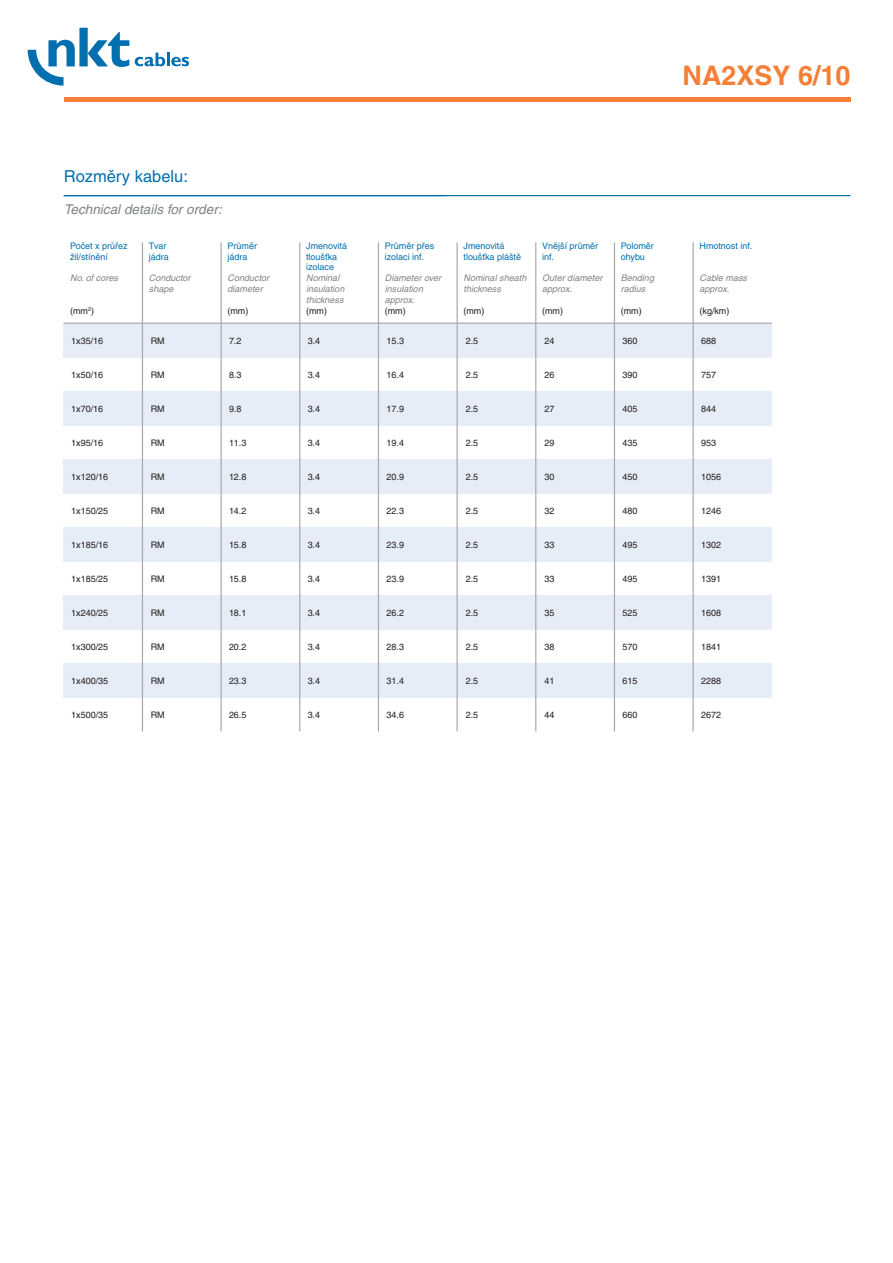
<style>
.page{position:relative;width:893px;height:1263px;background:#fff}
.page>*{position:absolute;margin:0;border:0;box-sizing:border-box;transform-origin:0 0}
.t1{font:700 27px "Helvetica CE";color:#f47f37}
.t2{font:16.5px "Helvetica CE";color:#006faf}
.t3{font:italic 13.5px "Helvetica CE";letter-spacing:.005em;color:#808285}
.t4{font:9px "Helvetica CE";color:#231f20}
.t5{font:italic 9px/10.8px "Helvetica CE";letter-spacing:.005em;color:#808285}
.t6{font:9px/10.8px "Helvetica CE";color:#006faf}
</style>
<div class="page">
<div style="left:64px;top:323px;width:708px;height:34px;background:#e6edf6"></div>
<div style="left:64px;top:391px;width:708px;height:34px;background:#e6edf6"></div>
<div style="left:64px;top:459px;width:708px;height:34px;background:#e6edf6"></div>
<div style="left:64px;top:527px;width:708px;height:34px;background:#e6edf6"></div>
<div style="left:64px;top:595px;width:708px;height:34px;background:#e6edf6"></div>
<div style="left:64px;top:663px;width:708px;height:34px;background:#e6edf6"></div>
<svg style="left:28px;top:28px;width:101px;height:58px"></svg>
<svg style="left:135px;top:53px;width:54px;height:13px"></svg>
<hr style="left:64px;top:98px;width:786px;height:4px;background:#f47f37">
<hr style="left:64px;top:195px;width:786px;height:1px;background:#006faf">
<hr style="left:142px;top:242px;width:1px;height:489px;background:#a8a9ad">
<hr style="left:221px;top:242px;width:1px;height:489px;background:#a8a9ad">
<hr style="left:299px;top:242px;width:1px;height:489px;background:#a8a9ad">
<hr style="left:64px;top:323px;width:708px;height:1px;background:#a8a9ad">
<hr style="left:378px;top:242px;width:1px;height:489px;background:#a8a9ad">
<hr style="left:456px;top:242px;width:2px;height:489px;background:#a8a9ad">
<hr style="left:535px;top:242px;width:1px;height:489px;background:#a8a9ad">
<hr style="left:614px;top:242px;width:1px;height:489px;background:#a8a9ad">
<hr style="left:692px;top:242px;width:2px;height:489px;background:#a8a9ad">
<h2 class="t2" style="left:64px;top:170px;width:126px">Rozměry kabelu:</h2>
<h3 class="t3" style="left:64px;top:204px;width:160px">Technical details for order:</h3>
<h1 class="t1" style="left:682px;top:66px;width:169px">NA2XSY 6/10</h1>
<p class="t6" style="left:70px;top:241px;width:59px">Počet x průřez žil/stínění</p>
<p class="t5" style="left:70px;top:274px;width:49px">No. of cores</p>
<p class="t4" style="left:70px;top:307px;width:25px">(mm<sup>2</sup>)</p>
<p class="t4" style="left:71px;top:337px;width:33px">1x35/16</p>
<p class="t4" style="left:151px;top:337px;width:15px">RM</p>
<p class="t4" style="left:229px;top:337px;width:14px">7.2</p>
<p class="t4" style="left:308px;top:337px;width:14px">3.4</p>
<p class="t4" style="left:387px;top:337px;width:19px">15.3</p>
<p class="t4" style="left:466px;top:337px;width:14px">2.5</p>
<p class="t4" style="left:544px;top:337px;width:11px">24</p>
<p class="t4" style="left:622px;top:337px;width:16px">360</p>
<p class="t4" style="left:701px;top:337px;width:16px">688</p>
<p class="t4" style="left:71px;top:371px;width:33px">1x50/16</p>
<p class="t4" style="left:151px;top:371px;width:15px">RM</p>
<p class="t4" style="left:229px;top:371px;width:14px">8.3</p>
<p class="t4" style="left:308px;top:371px;width:14px">3.4</p>
<p class="t4" style="left:387px;top:371px;width:19px">16.4</p>
<p class="t4" style="left:466px;top:371px;width:14px">2.5</p>
<p class="t4" style="left:544px;top:371px;width:11px">26</p>
<p class="t4" style="left:622px;top:371px;width:16px">390</p>
<p class="t4" style="left:701px;top:371px;width:16px">757</p>
<p class="t4" style="left:71px;top:405px;width:33px">1x70/16</p>
<p class="t4" style="left:151px;top:405px;width:15px">RM</p>
<p class="t4" style="left:229px;top:405px;width:14px">9.8</p>
<p class="t4" style="left:308px;top:405px;width:14px">3.4</p>
<p class="t4" style="left:387px;top:405px;width:19px">17.9</p>
<p class="t4" style="left:466px;top:405px;width:14px">2.5</p>
<p class="t4" style="left:544px;top:405px;width:11px">27</p>
<p class="t4" style="left:622px;top:405px;width:16px">405</p>
<p class="t4" style="left:701px;top:405px;width:16px">844</p>
<p class="t4" style="left:71px;top:439px;width:33px">1x95/16</p>
<p class="t4" style="left:151px;top:439px;width:15px">RM</p>
<p class="t4" style="left:229px;top:439px;width:19px">11.3</p>
<p class="t4" style="left:308px;top:439px;width:14px">3.4</p>
<p class="t4" style="left:387px;top:439px;width:19px">19.4</p>
<p class="t4" style="left:466px;top:439px;width:14px">2.5</p>
<p class="t4" style="left:544px;top:439px;width:11px">29</p>
<p class="t4" style="left:622px;top:439px;width:16px">435</p>
<p class="t4" style="left:701px;top:439px;width:16px">953</p>
<p class="t4" style="left:71px;top:473px;width:38px">1x120/16</p>
<p class="t4" style="left:151px;top:473px;width:15px">RM</p>
<p class="t4" style="left:229px;top:473px;width:19px">12.8</p>
<p class="t4" style="left:308px;top:473px;width:14px">3.4</p>
<p class="t4" style="left:387px;top:473px;width:19px">20.9</p>
<p class="t4" style="left:466px;top:473px;width:14px">2.5</p>
<p class="t4" style="left:544px;top:473px;width:11px">30</p>
<p class="t4" style="left:622px;top:473px;width:16px">450</p>
<p class="t4" style="left:701px;top:473px;width:21px">1056</p>
<p class="t4" style="left:71px;top:507px;width:38px">1x150/25</p>
<p class="t4" style="left:151px;top:507px;width:15px">RM</p>
<p class="t4" style="left:229px;top:507px;width:19px">14.2</p>
<p class="t4" style="left:308px;top:507px;width:14px">3.4</p>
<p class="t4" style="left:387px;top:507px;width:19px">22.3</p>
<p class="t4" style="left:466px;top:507px;width:14px">2.5</p>
<p class="t4" style="left:544px;top:507px;width:11px">32</p>
<p class="t4" style="left:622px;top:507px;width:16px">480</p>
<p class="t4" style="left:701px;top:507px;width:21px">1246</p>
<p class="t4" style="left:71px;top:541px;width:38px">1x185/16</p>
<p class="t4" style="left:151px;top:541px;width:15px">RM</p>
<p class="t4" style="left:229px;top:541px;width:19px">15.8</p>
<p class="t4" style="left:308px;top:541px;width:14px">3.4</p>
<p class="t4" style="left:387px;top:541px;width:19px">23.9</p>
<p class="t4" style="left:466px;top:541px;width:14px">2.5</p>
<p class="t4" style="left:544px;top:541px;width:11px">33</p>
<p class="t4" style="left:622px;top:541px;width:16px">495</p>
<p class="t4" style="left:701px;top:541px;width:21px">1302</p>
<p class="t4" style="left:71px;top:576px;width:38px">1x185/25</p>
<p class="t4" style="left:151px;top:576px;width:15px">RM</p>
<p class="t4" style="left:229px;top:576px;width:19px">15.8</p>
<p class="t4" style="left:308px;top:576px;width:14px">3.4</p>
<p class="t4" style="left:387px;top:576px;width:19px">23.9</p>
<p class="t4" style="left:466px;top:576px;width:14px">2.5</p>
<p class="t4" style="left:544px;top:576px;width:11px">33</p>
<p class="t4" style="left:622px;top:576px;width:16px">495</p>
<p class="t4" style="left:701px;top:576px;width:21px">1391</p>
<p class="t4" style="left:71px;top:610px;width:38px">1x240/25</p>
<p class="t4" style="left:151px;top:610px;width:15px">RM</p>
<p class="t4" style="left:229px;top:610px;width:19px">18.1</p>
<p class="t4" style="left:308px;top:610px;width:14px">3.4</p>
<p class="t4" style="left:387px;top:610px;width:19px">26.2</p>
<p class="t4" style="left:466px;top:610px;width:14px">2.5</p>
<p class="t4" style="left:544px;top:610px;width:11px">35</p>
<p class="t4" style="left:622px;top:610px;width:16px">525</p>
<p class="t4" style="left:701px;top:610px;width:21px">1608</p>
<p class="t4" style="left:71px;top:644px;width:38px">1x300/25</p>
<p class="t4" style="left:151px;top:644px;width:15px">RM</p>
<p class="t4" style="left:229px;top:644px;width:19px">20.2</p>
<p class="t4" style="left:308px;top:644px;width:14px">3.4</p>
<p class="t4" style="left:387px;top:644px;width:19px">28.3</p>
<p class="t4" style="left:466px;top:644px;width:14px">2.5</p>
<p class="t4" style="left:544px;top:644px;width:11px">38</p>
<p class="t4" style="left:622px;top:644px;width:16px">570</p>
<p class="t4" style="left:701px;top:644px;width:21px">1841</p>
<p class="t4" style="left:71px;top:678px;width:38px">1x400/35</p>
<p class="t4" style="left:151px;top:678px;width:15px">RM</p>
<p class="t4" style="left:229px;top:678px;width:19px">23.3</p>
<p class="t4" style="left:308px;top:678px;width:14px">3.4</p>
<p class="t4" style="left:387px;top:678px;width:19px">31.4</p>
<p class="t4" style="left:466px;top:678px;width:14px">2.5</p>
<p class="t4" style="left:544px;top:678px;width:11px">41</p>
<p class="t4" style="left:622px;top:678px;width:16px">615</p>
<p class="t4" style="left:701px;top:678px;width:21px">2288</p>
<p class="t4" style="left:71px;top:712px;width:38px">1x500/35</p>
<p class="t4" style="left:151px;top:712px;width:15px">RM</p>
<p class="t4" style="left:229px;top:712px;width:19px">26.5</p>
<p class="t4" style="left:308px;top:712px;width:14px">3.4</p>
<p class="t4" style="left:387px;top:712px;width:19px">34.6</p>
<p class="t4" style="left:466px;top:712px;width:14px">2.5</p>
<p class="t4" style="left:544px;top:712px;width:11px">44</p>
<p class="t4" style="left:622px;top:712px;width:16px">660</p>
<p class="t4" style="left:701px;top:712px;width:21px">2672</p>
<p class="t6" style="left:227px;top:241px;width:31px">Průměr jádra</p>
<p class="t5" style="left:227px;top:274px;width:43px">Conductor diameter</p>
<p class="t4" style="left:227px;top:307px;width:22px">(mm)</p>
<p class="t6" style="left:385px;top:241px;width:51px">Průměr přes izolaci inf.</p>
<p class="t5" style="left:385px;top:274px;width:58px">Diameter over insulation approx.</p>
<p class="t4" style="left:385px;top:307px;width:22px">(mm)</p>
<p class="t6" style="left:542px;top:241px;width:58px">Vnější průměr inf.</p>
<p class="t5" style="left:542px;top:274px;width:62px">Outer diameter approx.</p>
<p class="t4" style="left:542px;top:307px;width:22px">(mm)</p>
<p class="t6" style="left:306px;top:241px;width:42px">Jmenovitá tloušťka izolace</p>
<p class="t5" style="left:306px;top:274px;width:40px">Nominal insulation thickness</p>
<p class="t4" style="left:306px;top:307px;width:22px">(mm)</p>
<p class="t6" style="left:463px;top:241px;width:59px">Jmenovitá tloušťka pláště</p>
<p class="t5" style="left:463px;top:274px;width:64px">Nominal sheath thickness</p>
<p class="t4" style="left:463px;top:307px;width:22px">(mm)</p>
<p class="t6" style="left:621px;top:241px;width:35px">Poloměr ohybu</p>
<p class="t5" style="left:621px;top:274px;width:35px">Bending radius</p>
<p class="t4" style="left:621px;top:307px;width:22px">(mm)</p>
<p class="t6" style="left:699px;top:241px;width:54px">Hmotnost inf.</p>
<p class="t5" style="left:699px;top:274px;width:49px">Cable mass approx.</p>
<p class="t4" style="left:699px;top:307px;width:31px">(kg/km)</p>
<p class="t6" style="left:149px;top:241px;width:21px">Tvar jádra</p>
<p class="t5" style="left:149px;top:274px;width:43px">Conductor shape</p>
</div>
